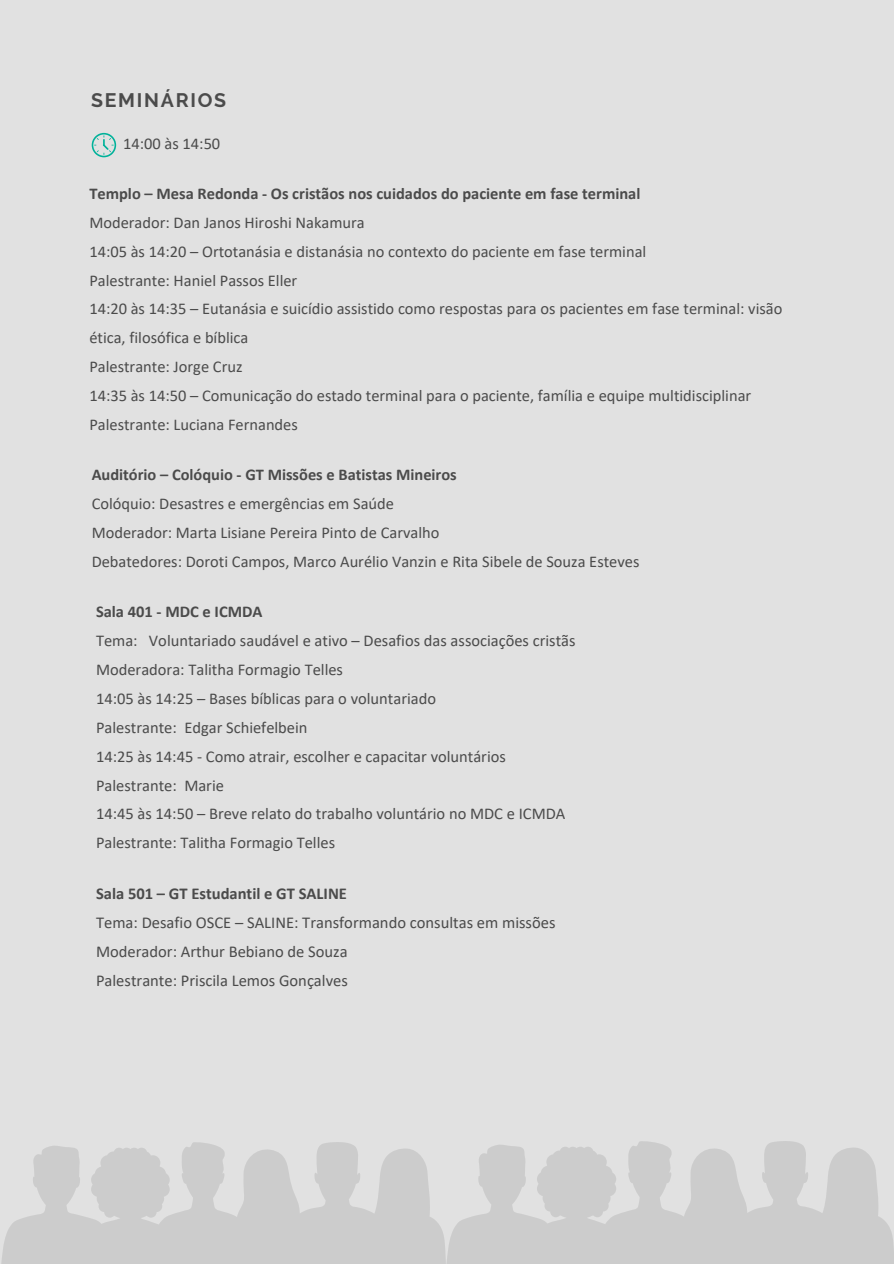
<style>
.page{position:relative;width:894px;height:1264px;background:#fff}
.page>*{position:absolute;margin:0;border:0;box-sizing:border-box;transform-origin:0 0}
.t1{font:700 19.5px "Raleway";letter-spacing:.09em;color:#4b4b4b}
.t2{font:16.5px/28.8px "Calibri";color:#4b4b4b}
.t3{font:700 16.5px "Calibri";color:#4b4b4b}
.t4{font:16.35px "Calibri";color:#4b4b4b}
.t5{font:700 16.35px "Calibri";color:#4b4b4b}
</style>
<div class="page">
<div style="left:0;top:0;width:893px;height:1263px;background:#e1e1e1"></div>
<svg style="left:1px;top:1142px;width:444px;height:121px;fill:#ccc"></svg>
<svg style="left:445px;top:1141px;width:448px;height:122px;fill:#ccc"></svg>
<svg style="left:92px;top:133px;width:24px;height:24px"></svg>
<p class="t1" style="left:91px;top:88px;width:137px">SEMINÁRIOS</p>
<h1 class="t2" style="left:123px;top:131px;width:99px">14:00 às 14:50</h1>
<p class="t3" style="left:89px;top:187px;width:552px">Templo – Mesa Redonda - Os cristãos nos cuidados do paciente em fase terminal</p>
<p class="t2" style="left:89px;top:210px;width:277px">Moderador: Dan Janos Hiroshi Nakamura</p>
<p class="t2" style="left:89px;top:238px;width:558px">14:05 às 14:20 – Ortotanásia e distanásia no contexto do paciente em fase terminal</p>
<p class="t2" style="left:89px;top:267px;width:209px">Palestrante: Haniel Passos Eller</p>
<p class="t2" style="left:89px;top:296px;width:694px">14:20 às 14:35 – Eutanásia e suicídio assistido como respostas para os pacientes em fase terminal: visão ética, filosófica e bíblica</p>
<p class="t2" style="left:89px;top:353px;width:155px">Palestrante: Jorge Cruz</p>
<p class="t2" style="left:89px;top:382px;width:663px">14:35 às 14:50 – Comunicação do estado terminal para o paciente, família e equipe multidisciplinar</p>
<p class="t2" style="left:89px;top:411px;width:210px">Palestrante: Luciana Fernandes</p>
<p class="t5" style="left:92px;top:468px;width:366px">Auditório – Colóquio - GT Missões e Batistas Mineiros</p>
<p class="t4" style="left:92px;top:497px;width:304px">Colóquio: Desastres e emergências em Saúde</p>
<p class="t4" style="left:92px;top:525px;width:349px">Moderador: Marta Lisiane Pereira Pinto de Carvalho</p>
<p class="t4" style="left:92px;top:554px;width:549px">Debatedores: Doroti Campos, Marco Aurélio Vanzin e Rita Sibele de Souza Esteves</p>
<p class="t3" style="left:96px;top:605px;width:168px">Sala 401 - MDC e ICMDA</p>
<p class="t2" style="left:96px;top:627px;width:481px">Tema: Voluntariado saudável e ativo – Desafios das associações cristãs</p>
<p class="t2" style="left:96px;top:656px;width:248px">Moderadora: Talitha Formagio Telles</p>
<p class="t2" style="left:96px;top:685px;width:341px">14:05 às 14:25 – Bases bíblicas para o voluntariado</p>
<p class="t2" style="left:96px;top:714px;width:213px">Palestrante: Edgar Schiefelbein</p>
<p class="t2" style="left:96px;top:743px;width:411px">14:25 às 14:45 - Como atrair, escolher e capacitar voluntários</p>
<p class="t2" style="left:96px;top:772px;width:129px">Palestrante: Marie</p>
<p class="t2" style="left:96px;top:800px;width:471px">14:45 às 14:50 – Breve relato do trabalho voluntário no MDC e ICMDA</p>
<p class="t2" style="left:96px;top:829px;width:240px">Palestrante: Talitha Formagio Telles</p>
<p class="t3" style="left:96px;top:886px;width:252px">Sala 501 – GT Estudantil e GT SALINE</p>
<p class="t2" style="left:96px;top:909px;width:461px">Tema: Desafio OSCE – SALINE: Transformando consultas em missões</p>
<p class="t2" style="left:96px;top:938px;width:253px">Moderador: Arthur Bebiano de Souza</p>
<p class="t2" style="left:96px;top:967px;width:253px">Palestrante: Priscila Lemos Gonçalves</p>
</div>
